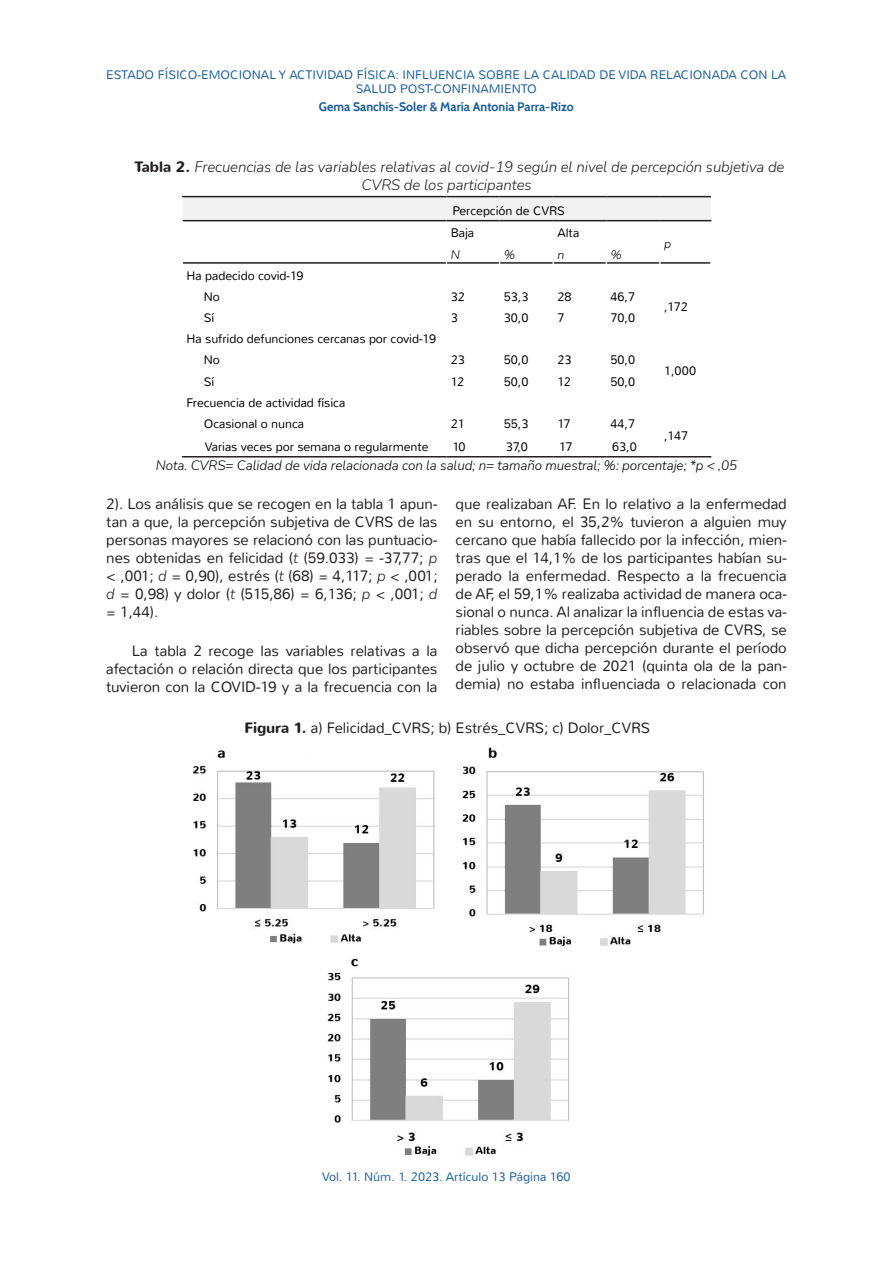
<style>
.page{position:relative;width:893px;height:1263px;background:#fff}
.page>*{position:absolute;margin:0;border:0;box-sizing:border-box;transform-origin:0 0}
.Texto_general{font:300 15px/18px "Nunito";letter-spacing:-.005em;color:#231f20;text-align:justify}
.Titulos_Tablas__etc{font:italic 300 15px/18px "Nunito";letter-spacing:-.005em;color:#231f20}
.Titulos_Tablas__etc-2{font:300 15px "Nunito";letter-spacing:-.005em;color:#231f20}
.Contenido_tabla{font:italic 300 13.5px "Nunito";letter-spacing:-.005em;color:#000}
.Contenido_tabla-2{font:300 12.3px "Nunito";letter-spacing:-.005em;color:#000}
.t1{font:300 12.3px/14.1px "Nunito";color:#175d9e;text-align:center}
.t2{font:700 12.3px "Cabin";color:#175d9e}
.Contenido_tabla-3{font:italic 300 12.3px "Nunito";color:#000}
.s1{font-weight:700;font-style:normal}
.s2{font-style:italic}
.s3{font-weight:700}
</style>
<div class="page">
<hr style="left:182px;top:196px;width:264px;height:1px;background:#231f20">
<hr style="left:182px;top:456px;width:264px;height:1px;background:#231f20">
<hr style="left:446px;top:456px;width:54px;height:1px;background:#231f20">
<hr style="left:500px;top:456px;width:53px;height:1px;background:#231f20">
<hr style="left:553px;top:456px;width:53px;height:1px;background:#231f20">
<hr style="left:606px;top:456px;width:54px;height:1px;background:#231f20">
<hr style="left:660px;top:456px;width:51px;height:1px;background:#231f20">
<svg style="left:182px;top:197px;width:530px;height:67px"></svg>
<hr style="left:446px;top:196px;width:54px;height:1px;background:#231f20">
<hr style="left:500px;top:196px;width:53px;height:1px;background:#231f20">
<hr style="left:553px;top:196px;width:53px;height:1px;background:#231f20">
<hr style="left:606px;top:196px;width:54px;height:1px;background:#231f20">
<hr style="left:660px;top:196px;width:51px;height:1px;background:#231f20">
<hr style="left:446px;top:220px;width:54px;height:1px;background:#231f20">
<hr style="left:500px;top:220px;width:53px;height:1px;background:#231f20">
<hr style="left:553px;top:220px;width:53px;height:1px;background:#231f20">
<hr style="left:606px;top:220px;width:54px;height:1px;background:#231f20">
<hr style="left:660px;top:220px;width:51px;height:1px;background:#231f20">
<img style="left:193px;top:747px;width:511px;height:409px">
<p class="t1" style="left:106px;top:67px;width:682px">ESTADO FÍSICO-EMOCIONAL Y ACTIVIDAD FÍSICA: INFLUENCIA SOBRE LA CALIDAD DE VIDA RELACIONADA CON LA<br>SALUD POST-CONFINAMIENTO</p>
<p class="t2" style="left:319px;top:99px;width:256px">Gema Sanchís-Soler &amp; María Antonia Parra-Rizo</p>
<p class="Titulos_Tablas__etc" style="left:362px;top:157px;width:424px;text-indent:-227px"><span class="s1">Tabla 2.</span> Frecuencias de las variables relativas al covid-19 según el nivel de percepción subjetiva de<br>CVRS de los participantes</p>
<p class="Contenido_tabla-2" style="left:452px;top:203px;width:114px">Percepción de CVRS</p>
<p class="Contenido_tabla-2" style="left:451px;top:225px;width:25px">Baja</p>
<p class="Contenido_tabla-2" style="left:557px;top:225px;width:23px">Alta</p>
<p class="Contenido_tabla-3" style="left:664px;top:235px;width:9px">p</p>
<p class="Contenido_tabla-3" style="left:451px;top:246px;width:11px">N</p>
<p class="Contenido_tabla-3" style="left:504px;top:246px;width:13px">%</p>
<p class="Contenido_tabla-3" style="left:557px;top:246px;width:8px">n</p>
<p class="Contenido_tabla-3" style="left:610px;top:246px;width:13px">%</p>
<p class="Contenido_tabla-2" style="left:187px;top:268px;width:119px">Ha padecido covid-19</p>
<p class="Contenido_tabla-2" style="left:204px;top:289px;width:18px">No</p>
<p class="Contenido_tabla-2" style="left:451px;top:289px;width:16px">32</p>
<p class="Contenido_tabla-2" style="left:504px;top:289px;width:26px">53,3</p>
<p class="Contenido_tabla-2" style="left:557px;top:289px;width:16px">28</p>
<p class="Contenido_tabla-2" style="left:610px;top:289px;width:26px">46,7</p>
<p class="Contenido_tabla-2" style="left:664px;top:299px;width:25px">,172</p>
<p class="Contenido_tabla-2" style="left:204px;top:310px;width:12px">Sí</p>
<p class="Contenido_tabla-2" style="left:451px;top:310px;width:9px">3</p>
<p class="Contenido_tabla-2" style="left:504px;top:310px;width:26px">30,0</p>
<p class="Contenido_tabla-2" style="left:557px;top:310px;width:9px">7</p>
<p class="Contenido_tabla-2" style="left:610px;top:310px;width:26px">70,0</p>
<p class="Contenido_tabla-2" style="left:187px;top:331px;width:251px">Ha sufrido defunciones cercanas por covid-19</p>
<p class="Contenido_tabla-2" style="left:204px;top:352px;width:18px">No</p>
<p class="Contenido_tabla-2" style="left:451px;top:352px;width:16px">23</p>
<p class="Contenido_tabla-2" style="left:504px;top:352px;width:26px">50,0</p>
<p class="Contenido_tabla-2" style="left:557px;top:352px;width:16px">23</p>
<p class="Contenido_tabla-2" style="left:610px;top:352px;width:26px">50,0</p>
<p class="Contenido_tabla-2" style="left:664px;top:363px;width:33px">1,000</p>
<p class="Contenido_tabla-2" style="left:204px;top:374px;width:12px">Sí</p>
<p class="Contenido_tabla-2" style="left:451px;top:374px;width:15px">12</p>
<p class="Contenido_tabla-2" style="left:504px;top:374px;width:26px">50,0</p>
<p class="Contenido_tabla-2" style="left:557px;top:374px;width:15px">12</p>
<p class="Contenido_tabla-2" style="left:610px;top:374px;width:26px">50,0</p>
<p class="Contenido_tabla-2" style="left:187px;top:395px;width:160px">Frecuencia de actividad física</p>
<p class="Contenido_tabla-2" style="left:204px;top:416px;width:102px">Ocasional o nunca</p>
<p class="Contenido_tabla-2" style="left:451px;top:416px;width:16px">21</p>
<p class="Contenido_tabla-2" style="left:504px;top:416px;width:26px">55,3</p>
<p class="Contenido_tabla-2" style="left:557px;top:416px;width:15px">17</p>
<p class="Contenido_tabla-2" style="left:610px;top:416px;width:26px">44,7</p>
<p class="Contenido_tabla-2" style="left:664px;top:428px;width:25px">,147</p>
<p class="Contenido_tabla-2" style="left:205px;top:439px;width:225px">Varias veces por semana o regularmente</p>
<p class="Contenido_tabla-2" style="left:452px;top:439px;width:15px">10</p>
<p class="Contenido_tabla-2" style="left:506px;top:439px;width:24px">37,0</p>
<p class="Contenido_tabla-2" style="left:559px;top:439px;width:15px">17</p>
<p class="Contenido_tabla-2" style="left:612px;top:439px;width:26px">63,0</p>
<p class="Contenido_tabla" style="left:156px;top:455px;width:583px">Nota. CVRS= Calidad de vida relacionada con la salud; n= tamaño muestral; %: porcentaje; *p &lt; ,05</p>
<p class="Texto_general" style="left:106px;top:495px;width:333px">2). Los análisis que se recogen en la tabla 1 apun&shy;tan a que, la percepción subjetiva de CVRS de las personas mayores se relacionó con las puntuacio&shy;nes obtenidas en felicidad (<span class="s2">t</span> (59.033) = -37,77; <span class="s2">p </span>&lt; ,001; <span class="s2">d</span> = 0,90), estrés (<span class="s2">t</span> (68) = 4,117; <span class="s2">p</span> &lt; ,001; <span class="s2">d</span> = 0,98) y dolor (<span class="s2">t</span> (515,86) = 6,136; <span class="s2">p</span> &lt; ,001; <span class="s2">d </span>= 1,44).</p>
<p class="Texto_general" style="left:106px;top:642px;width:333px;text-indent:26px">La tabla 2 recoge las variables relativas a la afectación o relación directa que los participantes tuvieron con la COVID-19 y a la frecuencia con la</p>
<p class="Texto_general" style="left:456px;top:495px;width:333px">que realizaban AF. En lo relativo a la enfermedad en su entorno, el 35,2% tuvieron a alguien muy cercano que había fallecido por la infección, mien&shy;tras que el 14,1% de los participantes habían su&shy;perado la enfermedad. Respecto a la frecuencia de AF, el 59,1% realizaba actividad de manera oca&shy;sional o nunca. Al analizar la influencia de estas va&shy;riables sobre la percepción subjetiva de CVRS, se observó que dicha percepción durante el período de julio y octubre de 2021 (quinta ola de la pan&shy;demia) no estaba influenciada o relacionada con</p>
<p class="Titulos_Tablas__etc-2" style="left:244px;top:718px;width:407px"><span class="s3">Figura 1.</span> a) Felicidad_CVRS; b) Estrés_CVRS; c) Dolor_CVRS</p>
<p class="t1" style="left:322px;top:1170px;width:250px">Vol. 11. Núm. 1. 2023. Artículo 13 Página 160</p>
</div>
